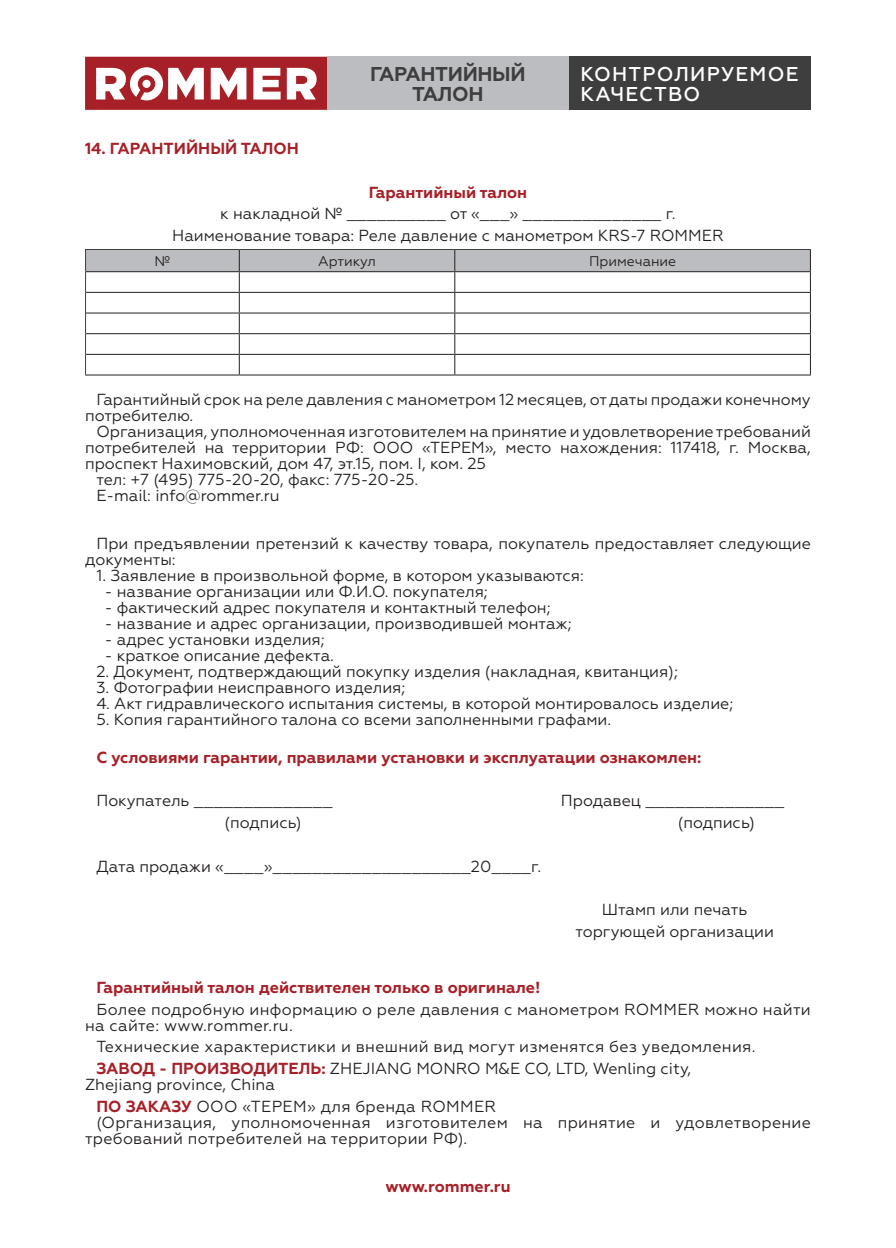
<style>
.page{position:relative;width:896px;height:1248px;background:#fff}
.page>*{position:absolute;margin:0;border:0;box-sizing:border-box;transform-origin:0 0}
.t1{font:500 20px/20px "Geometria";letter-spacing:.06em;color:#fff}
.t2{font:700 20px/20px "Geometria";letter-spacing:-.02em;color:#3e3e3f;text-align:center}
.t3{font:16px/21.6px "Geometria";color:#231f20}
.t4{font:16px/16px "Geometria";letter-spacing:.02em;color:#231f20}
.t5{font:700 16px "Geometria";color:#a71f27}
.t6{font:14px "Geometria";color:#231f20}
.s1{font-weight:700;color:#a71f27}
</style>
<div class="page">
<hr style="left:85px;top:374px;width:154px;height:1px;background:#231f20">
<hr style="left:239px;top:374px;width:216px;height:1px;background:#231f20">
<hr style="left:455px;top:374px;width:356px;height:1px;background:#231f20">
<svg style="left:85px;top:249px;width:726px;height:125px"></svg>
<hr style="left:86px;top:271px;width:153px;height:1px;background:#231f20">
<hr style="left:239px;top:271px;width:216px;height:1px;background:#231f20">
<hr style="left:455px;top:271px;width:356px;height:1px;background:#231f20">
<svg style="left:85px;top:57px;width:242px;height:53px"></svg>
<div style="left:327px;top:57px;width:242px;height:53px;background:#bcbdc0"></div>
<div style="left:569px;top:57px;width:242px;height:53px;background:#3e3e3f"></div>
<p class="t5" style="left:85px;top:139px;width:215px">14. ГАРАНТИЙНЫЙ ТАЛОН</p>
<p class="t2" style="left:370px;top:64px;width:157px">ГАРАНТИЙНЫЙ<br>ТАЛОН</p>
<p class="t1" style="left:580px;top:64px;width:219px">КОНТРОЛИРУЕМОЕ<br>КАЧЕСТВО</p>
<p class="t5" style="left:369px;top:182px;width:160px">Гарантийный талон</p>
<p class="t3" style="left:172px;top:203px;width:553px;text-align:center">к накладной № __________ от «___» ______________ г.<br>Наименование товара: Реле давление с манометром KRS-7 ROMMER</p>
<p class="t6" style="left:154px;top:253px;width:17px">№</p>
<p class="t6" style="left:318px;top:253px;width:59px">Артикул</p>
<p class="t6" style="left:589px;top:253px;width:89px">Примечание</p>
<p class="t3" style="left:85px;top:391px;width:727px;line-height:16px;text-indent:11px">Гарантийный срок на реле давления с манометром 12 месяцев, от даты продажи конечному потребителю.</p>
<p class="t3" style="left:96px;top:421px;width:716px">Организация, уполномоченная изготовителем на принятие и удовлетворение требований</p>
<p class="t3" style="left:85px;top:437px;width:727px">потребителей на территории РФ: ООО «ТЕРЕМ», место нахождения: 117418, г. Москва,</p>
<p class="t3" style="left:85px;top:453px;width:402px">проспект Нахимовский, дом 47, эт.15, пом. I, ком. 25</p>
<p class="t3" style="left:96px;top:469px;width:323px">тел: +7 (495) 775-20-20, факс: 775-20-25.</p>
<p class="t3" style="left:96px;top:485px;width:185px">E-mail: info@rommer.ru</p>
<p class="t3" style="left:85px;top:535px;width:727px;line-height:16px;text-indent:11px">При предъявлении претензий к качеству товара, покупатель предоставляет следующие документы:</p>
<p class="t3" style="left:96px;top:565px;width:489px">1. Заявление в произвольной форме, в котором указываются:</p>
<p class="t3" style="left:105px;top:581px;width:384px">- название организации или Ф.И.О. покупателя;</p>
<p class="t3" style="left:105px;top:597px;width:447px">- фактический адрес покупателя и контактный телефон;</p>
<p class="t3" style="left:105px;top:613px;width:468px">- название и адрес организации, производившей монтаж;</p>
<p class="t3" style="left:105px;top:629px;width:221px">- адрес установки изделия;</p>
<p class="t3" style="left:105px;top:645px;width:231px">- краткое описание дефекта.</p>
<p class="t3" style="left:96px;top:661px;width:583px">2. Документ, подтверждающий покупку изделия (накладная, квитанция);</p>
<p class="t3" style="left:96px;top:677px;width:310px">3. Фотографии неисправного изделия;</p>
<p class="t3" style="left:96px;top:693px;width:638px">4. Акт гидравлического испытания системы, в которой монтировалось изделие;</p>
<p class="t3" style="left:96px;top:709px;width:516px">5. Копия гарантийного талона со всеми заполненными графами.</p>
<p class="t5" style="left:96px;top:748px;width:606px">С условиями гарантии, правилами установки и эксплуатации ознакомлен:</p>
<p class="t3" style="left:96px;top:790px;width:238px">Покупатель ______________</p>
<p class="t3" style="left:561px;top:790px;width:225px">Продавец ______________</p>
<p class="t3" style="left:224px;top:811px;width:79px">(подпись)</p>
<p class="t3" style="left:678px;top:811px;width:79px">(подпись)</p>
<p class="t3" style="left:96px;top:855px;width:446px">Дата продажи «____»____________________20____г.</p>
<p class="t3" style="left:575px;top:898px;width:200px;text-align:center">Штамп или печать торгующей организации</p>
<p class="t5" style="left:96px;top:977px;width:445px">Гарантийный талон действителен только в оригинале!</p>
<p class="t4" style="left:85px;top:1001px;width:727px;text-indent:11px">Более подробную информацию о реле давления с манометром ROMMER можно найти на сайте: www.rommer.ru.</p>
<p class="t4" style="left:96px;top:1035px;width:660px;line-height:21.6px">Технические характеристики и внешний вид могут изменятся без уведомления.<br><span class="s1">ЗАВОД - ПРОИЗВОДИТЕЛЬ:</span> ZHEJIANG MONRO M&amp;E CO, LTD, Wenling city,</p>
<p class="t3" style="left:96px;top:1073px;width:401px;text-indent:-11px">Zhejiang province, China<br><span class="s1">ПО ЗАКАЗУ</span> ООО «ТЕРЕМ» для бренда ROMMER</p>
<p class="t4" style="left:85px;top:1114px;width:727px;text-indent:11px">(Организация, уполномоченная изготовителем на принятие и удовлетворение требований потребителей на территории РФ).</p>
<p class="t5" style="left:385px;top:1176px;width:127px">www.rommer.ru</p>
</div>
